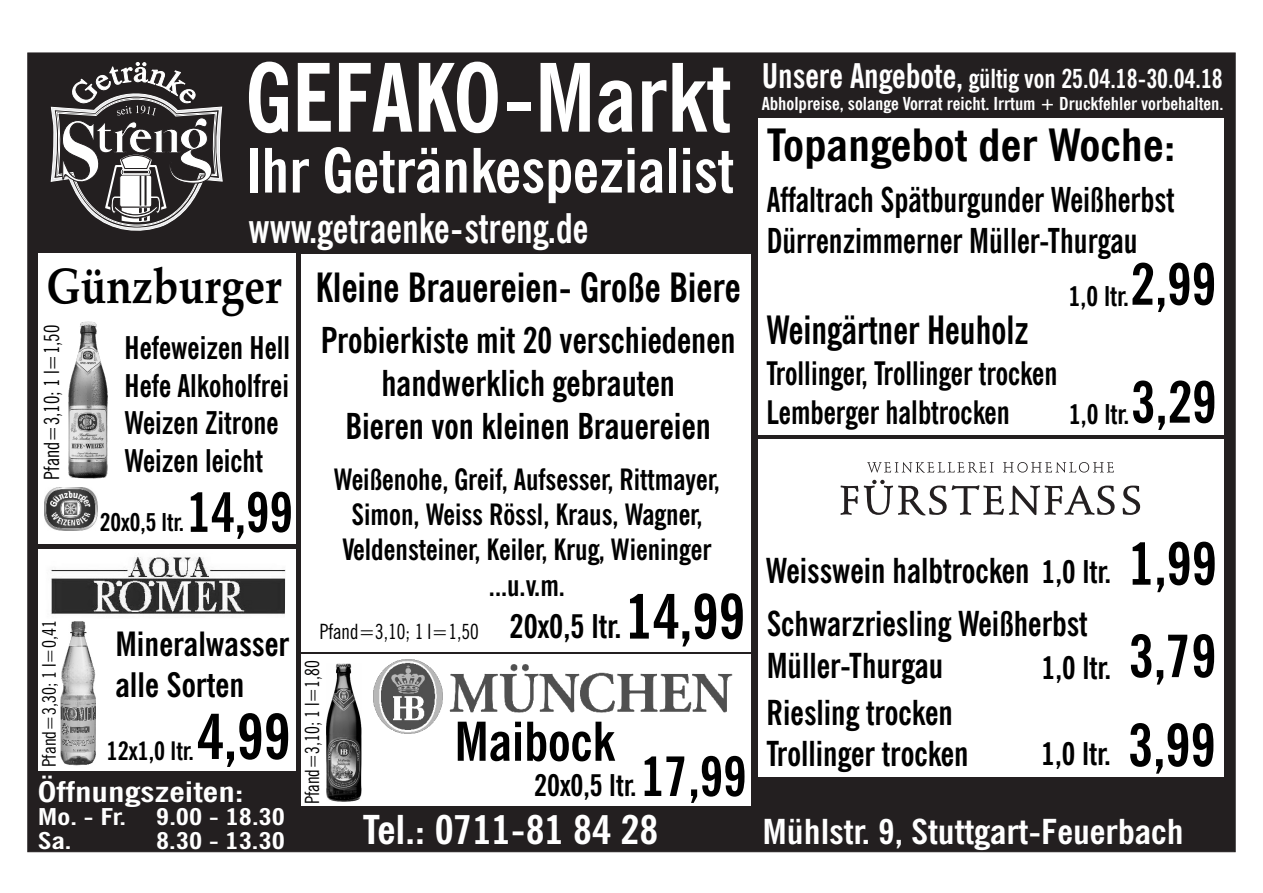
<style>
.page{position:relative;width:1263px;height:893px;background:#fff}
.page>*{position:absolute;margin:0;border:0;box-sizing:border-box;transform-origin:0 0}
.t1{font:700 condensed 94.05px "News Gothic BT";color:#fff}
.t2{font:700 condensed 62.4px "News Gothic BT";color:#000}
.t3{font:700 condensed 61.05px "News Gothic BT";color:#fff}
.t4{font:700 condensed 58.5px "News Gothic BT";color:#000}
.t5{font:700 condensed 57.15px "News Gothic BT";color:#000}
.t6{font:700 condensed 54.6px "News Gothic BT";color:#000}
.t7{font:700 condensed 53.55px "News Gothic BT";color:#000}
.t8{font:700 49.95px "Palatino Linotype";color:#000;scale:.84 1}
.t9{font:700 condensed 44.55px "News Gothic BT";color:#000;scale:1.12 1}
.t10{font:700 condensed 40.8px "News Gothic BT";color:#fff;scale:.93 1}
.t11{font:700 condensed 40.35px "News Gothic BT";color:#000;scale:.96 1}
.t12{font:700 condensed 39.75px "News Gothic BT";color:#fff;scale:1.11 1}
.t13{font:700 condensed 39px "News Gothic BT";color:#000;scale:.91 1}
.t14{font:700 condensed 35.7px/43px "News Gothic BT";color:#000;text-align:center;scale:.96 1}
.t15{font:700 condensed 34.35px/41.5px "News Gothic BT";color:#000;scale:.95 1}
.t16{font:700 condensed 34.35px/41.4px "News Gothic BT";color:#000;scale:.91 1}
.t17{font:700 condensed 34.35px "News Gothic BT";color:#fff;scale:1.11 1}
.t18{font:700 condensed 33.75px "News Gothic BT";color:#000}
.t19{font:700 condensed 33.45px "News Gothic BT";color:#000}
.t20{font:700 condensed 32.7px "News Gothic BT";color:#000}
.t21{font:700 condensed 32.4px/39.2px "News Gothic BT";color:#000;scale:.91 1}
.t22{font:700 condensed 31.35px/37.8px "News Gothic BT";color:#000;scale:.94 1}
.t23{font:700 condensed 31.35px "News Gothic BT";color:#000}
.t24{font:700 condensed 30px "News Gothic BT";color:#000}
.t25{font:700 condensed 29.4px/35.5px "News Gothic BT";color:#000;text-align:center;scale:.96 1}
.t26{font:700 condensed 28.35px "News Gothic BT";color:#fff;scale:1.32 1}
.t27{font:700 condensed 27.3px "News Gothic BT";color:#000}
.t28{font:700 condensed 26.25px "News Gothic BT";color:#fff;scale:.96 1}
.t29{font:700 condensed 25.5px "News Gothic BT";color:#000}
.t30{font:700 condensed 24.6px "News Gothic BT";color:#000}
.t31{font:700 condensed 23.1px/23.1px "News Gothic BT";color:#fff;scale:1.32 1}
.t32{font:condensed 21px "News Gothic BT";color:#000}
.t33{font:condensed 21px "News Gothic BT";color:#000;scale:.94 1}
.t34{font:condensed 19.65px "News Gothic BT";color:#000;scale:.94 1}
.t35{font:condensed 18.75px "News Gothic BT";color:#000}
.t36{font:700 condensed 17.85px "News Gothic BT";color:#fff;scale:1.05 1}
.s1{font-weight:700;font-size:32.7px}
.s2{font-weight:700;font-size:61.65px}
.s3{font-size:54.45px}
.s4{font-size:34.05px}
.s5{font-size:57.15px}
.s6{font-size:31.35px}
</style>
<div class="page">
<div style="left:27px;top:53px;width:1208px;height:799px;background:#231f20"></div>
<svg style="left:51px;top:62px;width:172px;height:172px"></svg>
<div style="left:758px;top:118px;width:465px;height:316px;background:#fff"></div>
<div style="left:758px;top:439px;width:466px;height:337px;background:#fff"></div>
<svg style="left:840px;top:486px;width:18px;height:29px"></svg>
<svg style="left:864px;top:480px;width:250px;height:35px"></svg>
<svg style="left:1123px;top:486px;width:17px;height:29px"></svg>
<svg style="left:867px;top:462px;width:126px;height:11px"></svg>
<svg style="left:1003px;top:462px;width:111px;height:11px"></svg>
<div style="left:38px;top:253px;width:258px;height:290px;background:#fff"></div>
<div style="left:38px;top:549px;width:258px;height:221px;background:#fff"></div>
<img style="left:60px;top:621px;width:36px;height:145px">
<img style="left:51px;top:556px;width:235px;height:59px">
<div style="left:301px;top:655px;width:450px;height:151px;background:#fff"></div>
<div style="left:301px;top:445px;width:450px;height:206px;background:#fff"></div>
<div style="left:301px;top:254px;width:450px;height:198px;background:#fff"></div>
<img style="left:373px;top:659px;width:70px;height:75px">
<img style="left:449px;top:664px;width:284px;height:49px">
<img style="left:327px;top:664px;width:35px;height:138px">
<img style="left:68px;top:321px;width:40px;height:158px">
<img style="left:45px;top:487px;width:52px;height:43px">
<h1 class="t1" style="left:246px;top:60px;width:487px">GEFAKO-Markt</h1>
<h3 class="t3" style="left:246px;top:146px;width:490px">Ihr Getränkespezialist</h3>
<h3 class="t10" style="left:249px;top:212px;width:367px">www.getraenke-streng.de</h3>
<h3 class="t8" style="left:46px;top:266px;width:282px">Günzburger</h3>
<p class="t33" style="left:43px;top:479px;width:166px;rotate:-90deg">Pfand=3,10; 1 l=1,50</p>
<p class="t35" style="left:42px;top:767px;width:148px;rotate:-90deg">Pfand=3,30; 1 l=0,41</p>
<p class="t22" style="left:125px;top:332px;width:178px">Hefeweizen Hell<br>Hefe Alkoholfrei<br>Weizen Zitrone<br>Weizen leicht</p>
<h3 class="t6" style="left:187px;top:490px;width:107px">14,99</h3>
<p class="t30" style="left:100px;top:512px;width:86px">20x0,5 ltr.</p>
<p class="t19" style="left:115px;top:631px;width:175px">Mineralwasser</p>
<p class="t18" style="left:115px;top:671px;width:130px">alle Sorten</p>
<h2 class="t2" style="left:197px;top:711px;width:96px">4,99</h2>
<p class="t29" style="left:107px;top:740px;width:89px">12x1,0 ltr.</p>
<p class="t26" style="left:38px;top:780px;width:157px">Öffnungszeiten:</p>
<p class="t31" style="left:38px;top:808px;width:68px">Mo. - Fr.<br>Sa.</p>
<p class="t31" style="left:156px;top:808px;width:99px">9.00 - 18.30<br>8.30 - 13.30</p>
<h3 class="t11" style="left:316px;top:271px;width:444px">Kleine Brauereien- Große Biere</h3>
<p class="t14" style="left:321px;top:322px;width:434px">Probierkiste mit 20 verschiedenen handwerklich gebrauten<br>Bieren von kleinen Brauereien</p>
<p class="t25" style="left:334px;top:464px;width:404px">Weißenohe, Greif, Aufsesser, Rittmayer,<br>Simon, Weiss Rössl, Kraus, Wagner,<br>Veldensteiner, Keiler, Krug, Wieninger ...u.v.m.</p>
<p class="t32" style="left:319px;top:623px;width:428px">Pfand=3,10; 1 l=1,50 <span class="s1">20x0,5 ltr</span> <span class="s2">14,99</span></p>
<p class="t20" style="left:614px;top:613px;width:9px">.</p>
<p class="t34" style="left:304px;top:804px;width:155px;rotate:-90deg">Pfand=3,10; 1 l=1,80</p>
<h3 class="t7" style="left:454px;top:720px;width:162px">Maibock</h3>
<p class="t24" style="left:534px;top:773px;width:214px">20x0,5 ltr.<span class="s3">17,99</span></p>
<h3 class="t12" style="left:363px;top:814px;width:268px">Tel.: 0711-81 84 28</h3>
<p class="t28" style="left:762px;top:68px;width:482px"><span class="s4">Unsere Angebote,</span> gültig von 25.04.18-30.04.18</p>
<p class="t36" style="left:762px;top:97px;width:441px">Abholpreise, solange Vorrat reicht. Irrtum + Druckfehler vorbehalten.</p>
<h3 class="t9" style="left:767px;top:128px;width:366px">Topangebot der Woche:</h3>
<p class="t16" style="left:767px;top:182px;width:449px">Affaltrach Spätburgunder Weißherbst<br>Dürrenzimmerner Müller-Thurgau</p>
<h3 class="t13" style="left:766px;top:315px;width:290px">Weingärtner Heuholz</h3>
<p class="t21" style="left:766px;top:357px;width:321px">Trollinger, Trollinger trocken<br>Lemberger halbtrocken</p>
<p class="t27" style="left:1069px;top:285px;width:149px">1,0 ltr <span class="s5">2,99</span></p>
<p class="t27" style="left:1123px;top:285px;width:7px">.</p>
<h3 class="t5" style="left:1131px;top:379px;width:88px">3,29</h3>
<p class="t27" style="left:1069px;top:403px;width:62px">1,0 ltr.</p>
<p class="t15" style="left:766px;top:553px;width:365px">Weisswein halbtrocken <span class="s6">1,0 ltr.</span></p>
<p class="t15" style="left:767px;top:607px;width:339px">Schwarzriesling Weißherbst<br>Müller-Thurgau</p>
<p class="t23" style="left:1042px;top:655px;width:71px">1,0 ltr.</p>
<p class="t15" style="left:767px;top:695px;width:214px">Riesling trocken<br>Trollinger trocken</p>
<p class="t23" style="left:1041px;top:741px;width:71px">1,0 ltr.</p>
<h3 class="t4" style="left:1129px;top:540px;width:90px">1,99</h3>
<h3 class="t4" style="left:1128px;top:633px;width:90px">3,79</h3>
<h3 class="t4" style="left:1128px;top:722px;width:90px">3,99</h3>
<p class="t17" style="left:762px;top:818px;width:381px">Mühlstr. 9, Stuttgart-Feuerbach</p>
</div>
